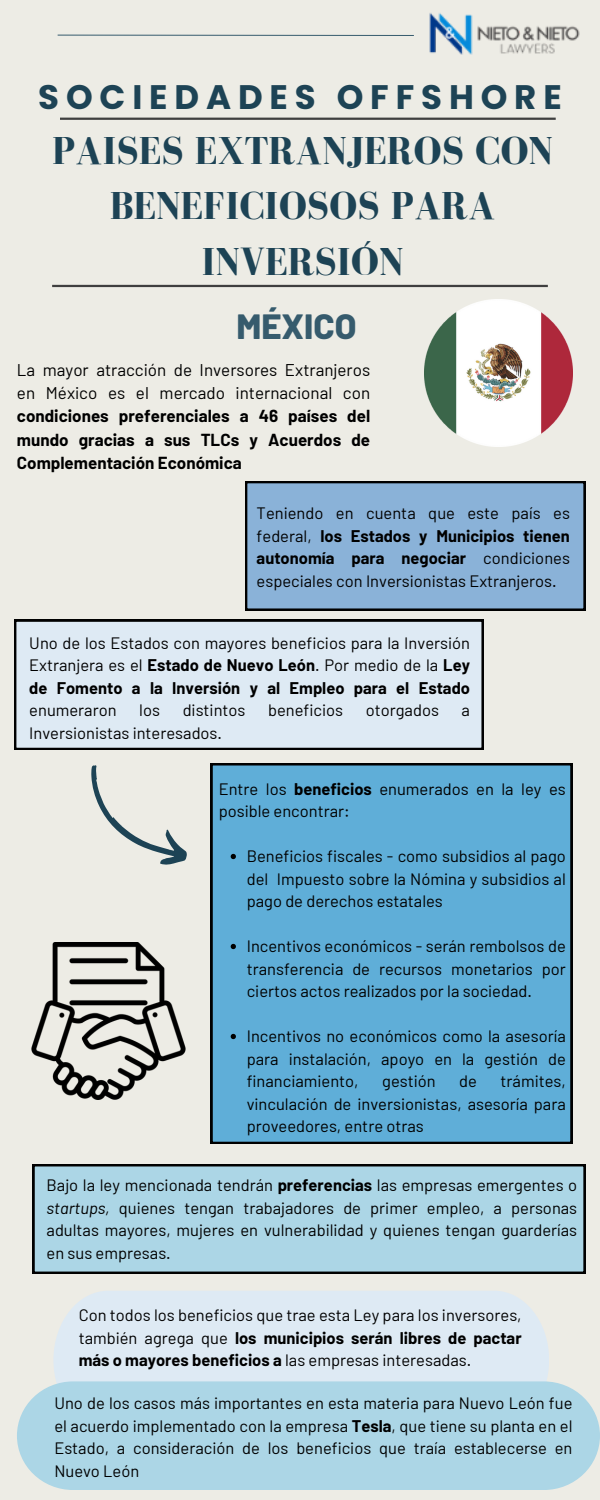
<style>
.page{position:relative;width:600px;height:1500px;background:#edece5}
.page>*{position:absolute;margin:0;border:0;box-sizing:border-box;transform-origin:0 0}
.t1{font:700 40px/55.5px "Bodoni FLF";color:#1d4355;text-align:center}
.t2{font:800 35px "Barlow";color:#365b6d}
.t3{font:700 34px "Poppins";letter-spacing:.2em;color:#1d4355}
.t4{font:700 17px/23.2px "Barlow";color:#000;text-align:justify}
.t5{font:16.5px/22.5px "Barlow";color:#000;text-align:justify}
.s1{font-weight:400}
.s2{font-weight:700}
.s3{font-style:italic}
</style>
<div class="page">
<hr style="left:52px;top:285px;width:496px;height:2px;background:#3f3f3f">
<img style="left:429px;top:13px;width:151px;height:42px">
<svg style="left:57px;top:34px;width:357px;height:2px"></svg>
<hr style="left:60px;top:118px;width:496px;height:2px;background:#3f3f3f">
<img style="left:425px;top:299px;width:148px;height:148px">
<svg style="left:245px;top:481px;width:341px;height:130px;background:#80a5c9"></svg>
<div style="left:14px;top:620px;width:470px;height:130px;background:#deeaf4"></div>
<div style="left:211px;top:763px;width:361px;height:381px;background:#5faed8"></div>
<div style="left:54px;top:1291px;width:495px;height:90px;background:#deeaf4"></div>
<div style="left:17px;top:1381px;width:583px;height:109px;background:#acd6e6"></div>
<div style="left:33px;top:1164px;width:553px;height:110px;background:#acd6e6"></div>
<svg style="left:91px;top:765px;width:96px;height:100px"></svg>
<svg style="left:231px;top:854px;width:5px;height:5px"></svg>
<svg style="left:231px;top:944px;width:5px;height:5px"></svg>
<svg style="left:231px;top:1034px;width:5px;height:5px"></svg>
<img style="left:31px;top:943px;width:155px;height:157px">
<p class="t3" style="left:38px;top:73px;width:525px">SOCIEDADES OFFSHORE</p>
<p class="t1" style="left:52px;top:122px;width:502px">PAISES EXTRANJEROS CON<br>BENEFICIOSOS PARA<br>INVERSIÓN</p>
<p class="t2" style="left:236px;top:304px;width:122px">MÉXICO</p>
<p class="t4" style="left:17px;top:358px;width:355px"><span class="s1">La mayor atracción de Inversores Extranjeros en México es el mercado internacional con </span>condiciones preferenciales a 46 países del mundo gracias a sus TLCs y Acuerdos de Complementación Económica</p>
<p class="t5" style="left:257px;top:501px;width:315px">Teniendo en cuenta que este país es federal, <span class="s2">los Estados y Municipios tienen autonomía para negociar</span> condiciones especiales con Inversionistas Extranjeros.</p>
<p class="t5" style="left:29px;top:631px;width:442px">Uno de los Estados con mayores beneficios para la Inversión Extranjera es el <span class="s2">Estado de Nuevo León</span>. Por medio de la <span class="s2">Ley de Fomento a la Inversión y al Empleo para el Estado </span>enumeraron</p>
<p class="t5" style="left:139px;top:698px;width:22px">los</p>
<p class="t5" style="left:183px;top:698px;width:64px">distintos</p>
<p class="t5" style="left:268px;top:698px;width:76px">beneficios</p>
<p class="t5" style="left:366px;top:698px;width:75px">otorgados</p>
<p class="t5" style="left:462px;top:698px;width:10px">a</p>
<p class="t5" style="left:29px;top:721px;width:194px">Inversionistas interesados.</p>
<p class="t5" style="left:219px;top:777px;width:349px">Entre los <span class="s2">beneficios</span> enumerados en la ley es posible encontrar:</p>
<p class="t5" style="left:247px;top:844px;width:321px">Beneficios fiscales - como subsidios al pago del Impuesto sobre la Nómina y subsidios al pago de derechos estatales</p>
<p class="t5" style="left:247px;top:934px;width:321px">Incentivos económicos - serán rembolsos de transferencia de recursos monetarios por ciertos actos realizados por la sociedad.</p>
<p class="t5" style="left:247px;top:1024px;width:321px">Incentivos no económicos como la asesoría para instalación, apoyo en la gestión de financiamiento,</p>
<p class="t5" style="left:247px;top:1069px;width:321px;text-indent:254px">trámites, vinculación de inversionistas, asesoría para proveedores, entre otras</p>
<p class="t5" style="left:382px;top:1069px;width:55px">gestión</p>
<p class="t5" style="left:459px;top:1069px;width:19px">de</p>
<p class="t5" style="left:47px;top:1173px;width:532px">Bajo la ley mencionada tendrán <span class="s2">preferencias</span> las empresas emergentes o <span class="s3">startups,</span> quienes tengan trabajadores de primer empleo, a personas adultas mayores, mujeres en vulnerabilidad y quienes tengan guarderías en sus empresas.</p>
<p class="t5" style="left:79px;top:1303px;width:444px">Con todos los beneficios que trae esta Ley para los inversores, también agrega que <span class="s2">los municipios serán libres de pactar más o mayores beneficios a</span> las empresas interesadas.</p>
<p class="t5" style="left:54px;top:1392px;width:520px">Uno de los casos más importantes en esta materia para Nuevo León fue el acuerdo implementado con la empresa <span class="s2">Tesla</span>, que tiene su planta en el Estado, a consideración de los beneficios que traía establecerse en Nuevo León</p>
</div>
